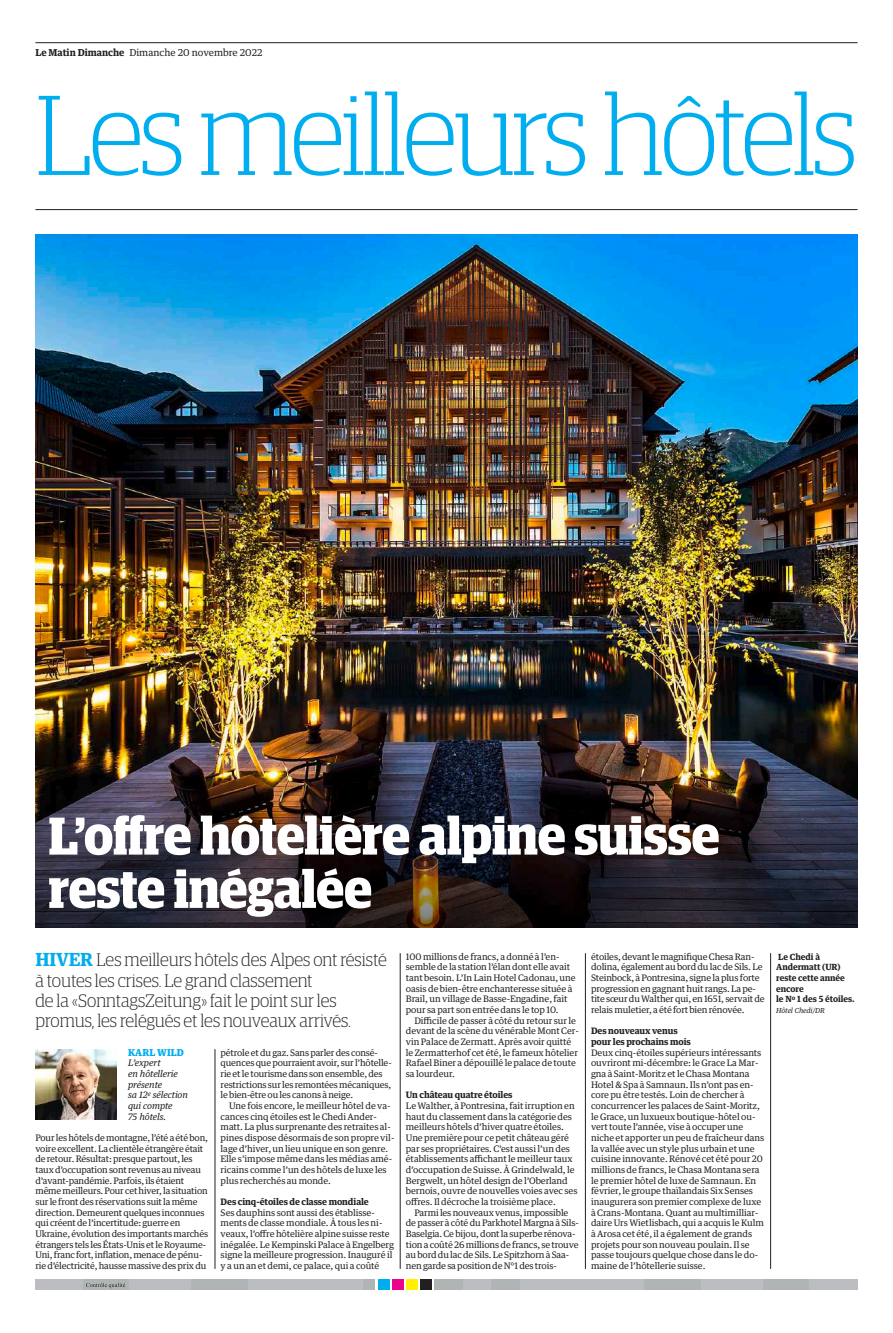
<style>
.page{position:relative;width:893px;height:1333px;background:#fff}
.page>*{position:absolute;margin:0;border:0;box-sizing:border-box;transform-origin:0 0}
.t1{font:300 114px "Guardian Compact";letter-spacing:-.035em;color:#00aeef}
.t2{font:700 53.3px/53.3px "Guardian Compact";letter-spacing:-.015em;color:#fff}
.t3{font:300 18.1px/20.3px "Guardian Compact";color:#231f20}
.t4{font:9.6px "Guardian Text Egyp";color:#231f20}
.t5{font:900 9.6px "Guardian Text Egyp";letter-spacing:.005em;color:#00aeef}
.t6{font:9px/10.7px "Guardian Text Egyp";letter-spacing:-.01em;color:#231f20}
.t7{font:700 9px/10.7px "Guardian Text Egyp";letter-spacing:-.01em;color:#231f20}
.t8{font:italic 9px/10.7px "Guardian Text Egyp";letter-spacing:-.01em;color:#231f20}
.t9{font:700 8.5px/10.7px "Guardian Text Egyp";letter-spacing:-.01em;color:#231f20}
.t10{font:italic 6.9px "Guardian Text Egyp";letter-spacing:-.01em;color:#231f20}
.s1{font-weight:700}
.s2{font-family:"Guardian Text Egyp";font-weight:700;color:#00aeef}
</style>
<div class="page">
<div style="left:420px;top:1279px;width:12px;height:11px;background:#231f20"></div>
<div style="left:406px;top:1279px;width:11px;height:11px;background:#fff101"></div>
<div style="left:392px;top:1279px;width:11px;height:11px;background:#ed028c"></div>
<div style="left:378px;top:1279px;width:11px;height:11px;background:#00aeef"></div>
<div style="left:35px;top:1279px;width:340px;height:11px;background:#bcbdc0"></div>
<div style="left:435px;top:1279px;width:422px;height:11px;background:#bcbdc0"></div>
<div style="left:364px;top:1279px;width:11px;height:11px;background:#b1b4b5"></div>
<div style="left:191px;top:1279px;width:56px;height:11px;background:#b1b4b5"></div>
<div style="left:435px;top:1279px;width:28px;height:11px;background:#b1b4b5"></div>
<div style="left:491px;top:1279px;width:28px;height:11px;background:#b1b4b5"></div>
<div style="left:644px;top:1279px;width:57px;height:11px;background:#b1b4b5"></div>
<div style="left:764px;top:1279px;width:45px;height:11px;background:#b1b4b5"></div>
<div style="left:83px;top:1279px;width:45px;height:11px;background:#b1b4b5"></div>
<svg style="left:86px;top:1283px;width:39px;height:5px"></svg>
<img style="left:35px;top:234px;width:822px;height:523px">
<img style="left:35px;top:757px;width:822px;height:170px">
<hr style="left:35px;top:209px;width:822px;height:1px;background:#231f20">
<hr style="left:585px;top:953px;width:1px;height:315px;background:#231f20">
<hr style="left:770px;top:953px;width:1px;height:315px;background:#231f20">
<hr style="left:400px;top:953px;width:1px;height:315px;background:#231f20">
<hr style="left:215px;top:1049px;width:1px;height:219px;background:#231f20">
<img style="left:35px;top:1049px;width:82px;height:70px">
<hr style="left:35px;top:43px;width:822px;height:1px;background:#231f20">
<p class="t4" style="left:35px;top:45px;width:229px"><span class="s1">Le Matin Dimanche</span> Dimanche 20 novembre 2022</p>
<h1 class="t1" style="left:35px;top:76px;width:824px">Les meilleurs hôtels</h1>
<h2 class="t2" style="left:48px;top:809px;width:673px">L’offre hôtelière alpine suisse reste inégalée</h2>
<p class="t6" style="left:406px;top:950px;width:171px">100 millions de francs, a donné à l’en&shy;semble de la station l’élan dont elle avait tant besoin. L’In Lain Hotel Cadonau, une oasis de bien-être enchanteresse située à Brail, un village de Basse-Engadine, fait pour sa part son entrée dans le top 10.</p>
<p class="t6" style="left:406px;top:1014px;width:175px;text-indent:9px">Difficile de passer à côté du retour sur le devant de la scène du vénérable Mont Cer&shy;vin Palace de Zermatt. Après avoir quitté le Zermatterhof cet été, le fameux hôtelier Rafael Biner a dépouillé le palace de toute sa lourdeur.</p>
<p class="t7" style="left:406px;top:1088px;width:108px">Un château quatre étoiles</p>
<p class="t6" style="left:406px;top:1099px;width:173px">Le Walther, à Pontresina, fait irruption en haut du classement dans la catégorie des meilleurs hôtels d’hiver quatre étoiles.<br>Une première pour ce petit château géré par ses propriétaires. C’est aussi l’un des établissements affichant le meilleur taux d’occupation de Suisse. À Grindelwald, le Bergwelt, un hôtel design de l’Oberland bernois, ouvre de nouvelles voies avec ses offres. Il décroche la troisième place.</p>
<p class="t6" style="left:406px;top:1205px;width:175px;text-indent:9px">Parmi les nouveaux venus, impossible de passer à côté du Parkhotel Margna à Sils-Baselgia. Ce bijou, dont la superbe rénova&shy;tion a coûté 26 millions de francs, se trouve au bord du lac de Sils. Le Spitzhorn à Saa&shy;nen garde sa position de N°1 des trois-</p>
<p class="t6" style="left:591px;top:950px;width:175px">étoiles, devant le magnifique Chesa Ran&shy;dolina, également au bord du lac de Sils. Le Steinbock, à Pontresina, signe la plus forte progression en gagnant huit rangs. La pe&shy;tite sœur du Walther qui, en 1651, servait de relais muletier, a été fort bien rénovée.</p>
<p class="t7" style="left:591px;top:1024px;width:101px">Des nouveaux venus pour les prochains mois</p>
<p class="t6" style="left:591px;top:1046px;width:175px">Deux cinq-étoiles supérieurs intéressants ouvriront mi-décembre: le Grace La Mar&shy;gna à Saint-Moritz et le Chasa Montana Hotel &amp; Spa à Samnaun. Ils n’ont pas en&shy;core pu être testés. Loin de chercher à concurrencer les palaces de Saint-Moritz, le Grace, un luxueux boutique-hôtel ou&shy;vert toute l’année, vise à occuper une niche et apporter un peu de fraîcheur dans la vallée avec un style plus urbain et une cuisine innovante. Rénové cet été pour 20 millions de francs, le Chasa Montana sera le premier hôtel de luxe de Samnaun. En février, le groupe thaïlandais Six Senses inaugurera son premier complexe de luxe à Crans-Montana. Quant au multimilliar&shy;daire Urs Wietlisbach, qui a acquis le Kulm à Arosa cet été, il a également de grands projets pour son nouveau poulain. Il se passe toujours quelque chose dans le do&shy;maine de l’hôtellerie suisse.</p>
<h3 class="t3" style="left:35px;top:949px;width:353px"><span class="s2">HIVER</span> Les meilleurs hôtels des Alpes ont résisté à toutes les crises. Le grand classement<br>de la «SonntagsZeitung» fait le point sur les promus, les relégués et les nouveaux arrivés.</h3>
<p class="t6" style="left:221px;top:1046px;width:173px">pétrole et du gaz. Sans parler des consé&shy;quences que pourraient avoir, sur l’hôtelle&shy;rie et le tourisme dans son ensemble, des restrictions sur les remontées mécaniques, le bien-être ou les canons à neige.</p>
<p class="t6" style="left:221px;top:1099px;width:175px;text-indent:9px">Une fois encore, le meilleur hôtel de va&shy;cances cinq étoiles est le Chedi Ander&shy;matt. La plus surprenante des retraites al&shy;pines dispose désormais de son propre vil&shy;lage d’hiver, un lieu unique en son genre.<br>Elle s’impose même dans les médias amé&shy;ricains comme l’un des hôtels de luxe les plus recherchés au monde.</p>
<p class="t7" style="left:221px;top:1195px;width:150px">Des cinq-étoiles de classe mondiale</p>
<p class="t6" style="left:221px;top:1205px;width:175px">Ses dauphins sont aussi des établisse&shy;ments de classe mondiale. À tous les ni&shy;veaux, l’offre hôtelière alpine suisse reste inégalée. Le Kempinski Palace à Engelberg signe la meilleure progression. Inauguré il y a un an et demi, ce palace, qui a coûté</p>
<p class="t5" style="left:128px;top:1044px;width:57px">KARL WILD</p>
<p class="t8" style="left:128px;top:1056px;width:61px">L’expert<br>en hôtellerie présente<br>sa 12<sup>e</sup> sélection qui compte<br>75 hôtels.</p>
<p class="t6" style="left:35px;top:1131px;width:174px">Pour les hôtels de montagne, l’été a été bon, voire excellent. La clientèle étrangère était de retour. Résultat: presque partout, les taux d’occupation sont revenus au niveau d’avant-pandémie. Parfois, ils étaient même meilleurs. Pour cet hiver, la situation sur le front des réservations suit la même direction. Demeurent quelques inconnues qui créent de l’incertitude: guerre en Ukraine, évolution des importants marchés étrangers tels les États-Unis et le Royaume-Uni, franc fort, inflation, menace de pénu&shy;rie d’électricité, hausse massive des prix du</p>
<p class="t9" style="left:776px;top:950px;width:80px">Le Chedi à<br>Andermatt (UR) reste cette année encore<br>le N<sup>o</sup> 1 des 5 étoiles.</p>
<p class="t10" style="left:776px;top:1004px;width:50px">Hôtel Chedi/DR</p>
</div>
